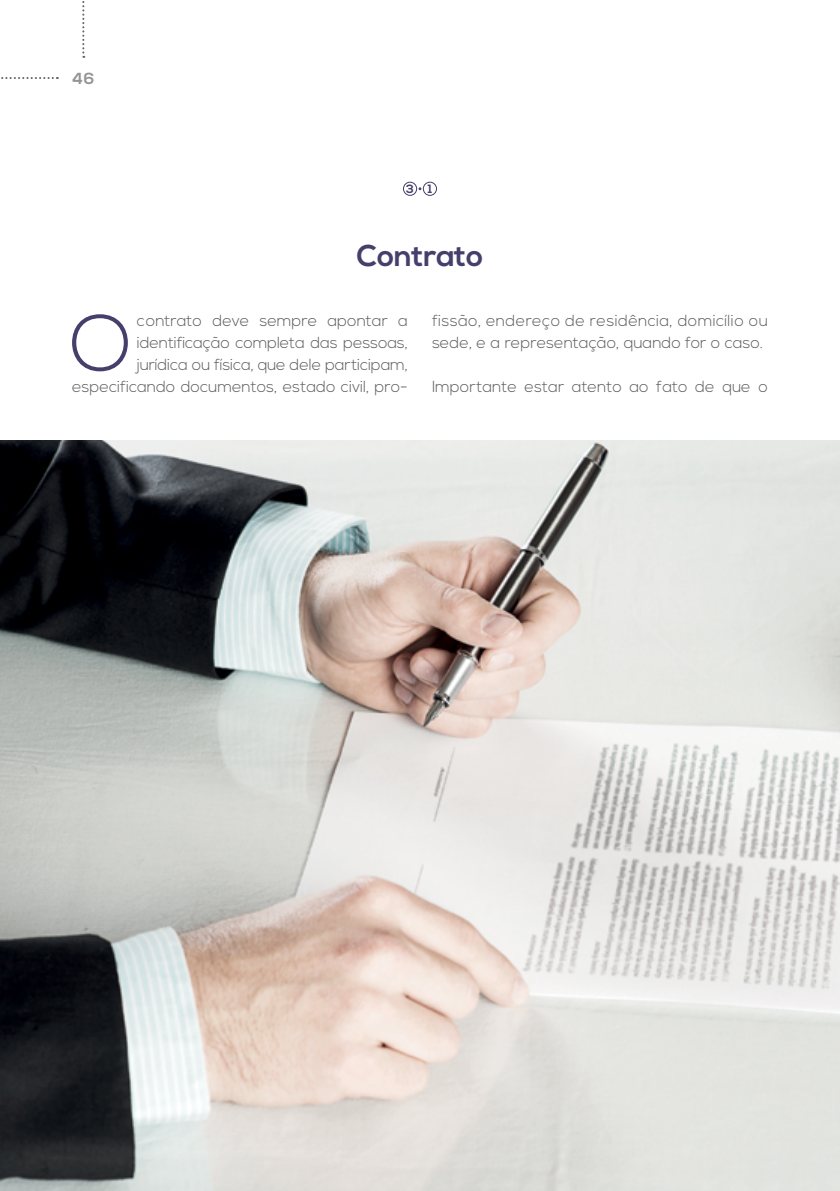
<style>
.page{position:relative;width:840px;height:1191px;background:#fff}
.page>*{position:absolute;margin:0;border:0;box-sizing:border-box;transform-origin:0 0}
.t1{font:300 79px "Nexa";color:#453f6c}
.t2{font:700 30px "Nexa";color:#453f6c}
.t3{font:300 16px/22px "Nexa";color:#58595b;text-align:right}
.t4{font:300 16px/22px "Nexa";letter-spacing:.02em;color:#58595b}
.t5{font:700 16px "Nexa";color:#939598}
.t6{font:700 12px "Nexa";color:#453f6c}
</style>
<div class="page">
<img style="left:0;top:440px;width:839px;height:751px">
<svg style="left:82px;top:1px;width:2px;height:57px"></svg>
<svg style="left:1px;top:77px;width:57px;height:2px"></svg>
<div style="left:403px;top:182px;width:14px;height:14px;border:1px solid #453f6c;border-radius:50%"></div>
<div style="left:422px;top:182px;width:15px;height:14px;border:1px solid #453f6c;border-radius:50%"></div>
<p class="t5" style="left:72px;top:69px;width:24px">46</p>
<p class="t6" style="left:406px;top:182px;width:27px">3 1</p>
<h2 class="t2" style="left:356px;top:239px;width:128px">Contrato</h2>
<h1 class="t1" style="left:69px;top:298px;width:65px">O</h1>
<p class="t3" style="left:72px;top:311px;width:337px">contrato deve sempre apontar a identificação completa das pessoas,<br>jurídica ou física, que dele participam, especificando documentos, estado civil, pro-</p>
<p class="t4" style="left:432px;top:311px;width:337px">fissão, endereço de residência, domicílio ou sede, e a representação, quando for o caso.</p>
<p class="t3" style="left:432px;top:377px;width:337px">Importante estar atento ao fato de que o</p>
</div>
